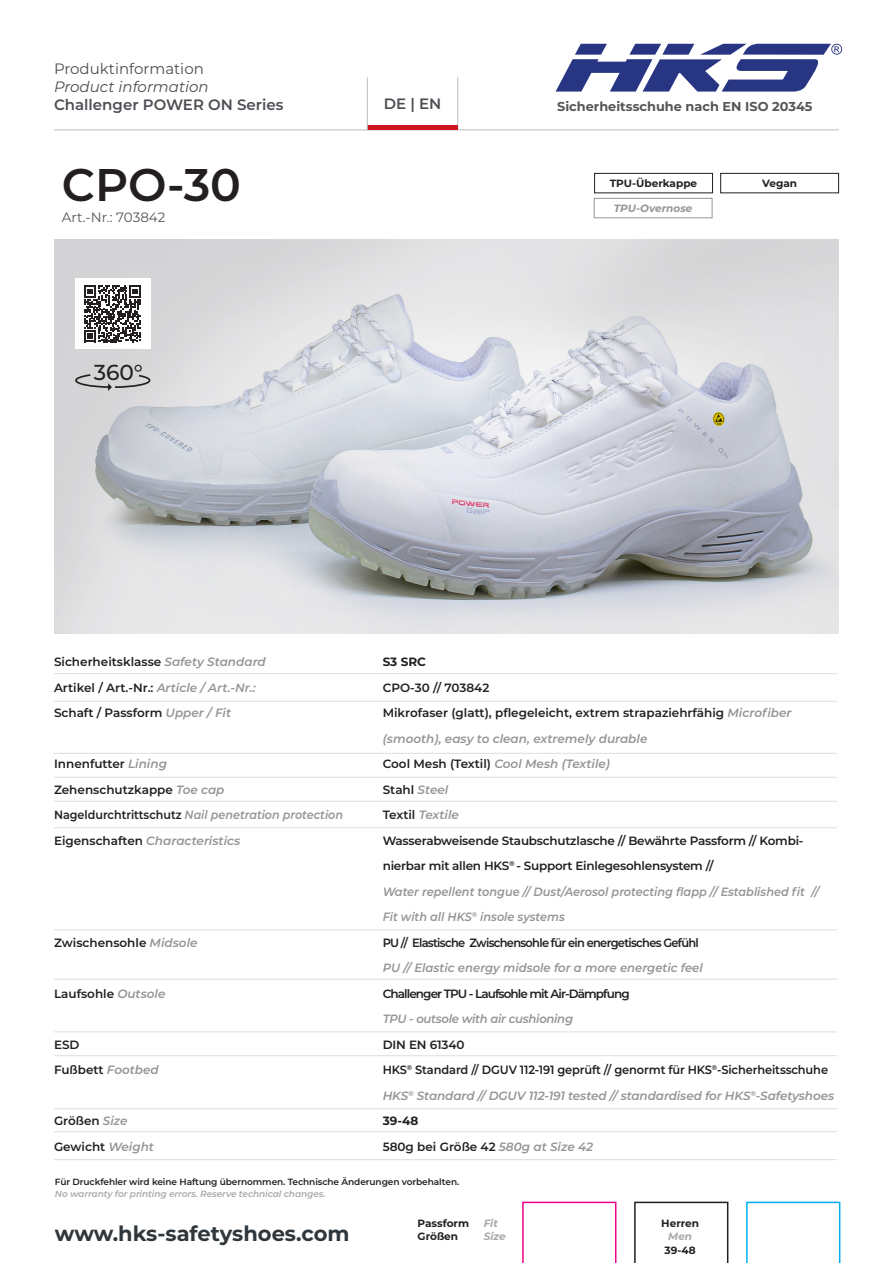
<style>
.page{position:relative;width:893px;height:1263px;background:#fff}
.page>*{position:absolute;margin:0;border:0;box-sizing:border-box;transform-origin:0 0}
.t1{font:600 45.75px "Montserrat";color:#231f20}
.t2{font:500 21.75px "Montserrat";color:#231f20}
.t3{font:700 21px "Montserrat";color:#2f373c}
.t4{font:600 15px "Montserrat";color:#4b4e53}
.t5{font:15px "Montserrat";color:#4b4e53}
.t6{font:italic 15px "Montserrat";color:#4b4e53}
.t7{font:13.5px "Montserrat";color:#545557}
.t8{font:700 12.9px "Montserrat";color:#545557}
.t9{font:600 12px/25.5px "Montserrat";letter-spacing:-.01em;color:#231f20}
.t10{font:700 10.5px/13.5px "Montserrat";color:#231f20}
.t11{font:italic 700 10.5px "Montserrat";color:#939598}
.t12{font:italic 700 10.5px/13.5px "Montserrat";color:#a8a9ad}
.Artikel-Beschreibung{font:600 9px/12px "Montserrat";letter-spacing:-.01em;color:#231f20}
.s1{font-style:italic;color:#939598}
.s2{font-weight:700}
.s3{font-style:italic;color:#a8a9ad}
</style>
<div class="page">
<svg style="left:522px;top:1202px;width:94px;height:61px"></svg>
<svg style="left:634px;top:1202px;width:94px;height:61px"></svg>
<svg style="left:746px;top:1202px;width:94px;height:61px"></svg>
<hr style="left:458px;top:77px;width:1px;height:53px;background:#bcbdc0">
<hr style="left:54px;top:130px;width:785px;height:1px;background:#bcbdc0">
<hr style="left:367px;top:126px;width:91px;height:4px;background:#cf151d">
<hr style="left:367px;top:77px;width:1px;height:53px;background:#bcbdc0">
<svg style="left:556px;top:44px;width:286px;height:48px"></svg>
<img style="left:54px;top:239px;width:785px;height:395px">
<div style="left:75px;top:279px;width:75px;height:70px;background:#fff"></div>
<svg style="left:84px;top:285px;width:57px;height:57px"></svg>
<svg style="left:74px;top:373px;width:77px;height:18px"></svg>
<hr style="left:54px;top:701px;width:783px;height:1px;background:#dddee0">
<hr style="left:54px;top:753px;width:783px;height:1px;background:#dddee0">
<hr style="left:54px;top:777px;width:783px;height:1px;background:#dddee0">
<hr style="left:54px;top:801px;width:783px;height:1px;background:#dddee0">
<hr style="left:54px;top:827px;width:783px;height:1px;background:#dddee0">
<hr style="left:54px;top:1055px;width:783px;height:1px;background:#dddee0">
<hr style="left:54px;top:979px;width:783px;height:1px;background:#dddee0">
<hr style="left:54px;top:1031px;width:783px;height:1px;background:#dddee0">
<hr style="left:54px;top:1131px;width:783px;height:1px;background:#dddee0">
<hr style="left:54px;top:1108px;width:783px;height:1px;background:#dddee0">
<hr style="left:54px;top:1159px;width:783px;height:1px;background:#dddee0">
<hr style="left:54px;top:673px;width:783px;height:1px;background:#dddee0">
<hr style="left:54px;top:929px;width:783px;height:1px;background:#dddee0">
<div style="left:720px;top:173px;width:119px;height:20px;border:1px solid #231f20"></div>
<div style="left:594px;top:173px;width:119px;height:20px;border:1px solid #231f20"></div>
<div style="left:594px;top:198px;width:118px;height:20px;border:1px solid #939598"></div>
<p class="t5" style="left:54px;top:58px;width:151px">Produktinformation</p>
<p class="t6" style="left:54px;top:76px;width:156px">Product information</p>
<p class="t4" style="left:54px;top:94px;width:231px">Challenger POWER ON Series</p>
<p class="t4" style="left:384px;top:93px;width:59px">DE | EN</p>
<p class="t1" style="left:62px;top:152px;width:181px">CPO-30</p>
<p class="t7" style="left:62px;top:208px;width:105px">Art.-Nr.: 703842</p>
<h2 class="t2" style="left:94px;top:357px;width:51px">360°</h2>
<p class="t8" style="left:557px;top:97px;width:257px">Sicherheitsschuhe nach EN ISO 20345</p>
<p class="t10" style="left:610px;top:176px;width:89px">TPU-Überkappe</p>
<p class="t10" style="left:762px;top:176px;width:36px">Vegan</p>
<p class="t11" style="left:614px;top:201px;width:80px">TPU-Overnose</p>
<p class="t9" style="left:54px;top:648px;width:213px">Sicherheitsklasse <span class="s1">Safety Standard<br></span>Artikel / Art.-Nr.: <span class="s1">Article / Art.-Nr.:<br></span>Schaft / Passform <span class="s1">Upper / Fit</span></p>
<p class="t9" style="left:54px;top:750px;width:291px">Innenfutter <span class="s1">Lining<br></span>Zehenschutzkappe <span class="s1">Toe cap </span>Nageldurchtrittschutz <span class="s1">Nail penetration protection </span>Eigenschaften <span class="s1">Characteristics</span></p>
<p class="t9" style="left:383px;top:648px;width:453px"><span class="s2">S3 SRC<br></span>CPO-30 // 703842<br>Mikrofaser (glatt), pflegeleicht, extrem strapaziehrfähig <span class="s1">Microfiber (smooth), easy to clean, extremely durable<br></span>Cool Mesh (Textil) <span class="s1">Cool Mesh (Textile)<br></span>Stahl <span class="s1">Steel<br></span>Textil <span class="s1">Textile<br></span>Wasserabweisende Staubschutzlasche // Bewährte Passform // Kombi&shy;nierbar mit allen HKS<sup>®</sup> - Support Einlegesohlensystem //<br><span class="s1">Water repellent tongue // Dust/Aerosol protecting flapp // Established fit // Fit with all HKS</span><sup>®</sup> <span class="s1">insole systems<br></span>PU // Elastische Zwischensohle für ein energetisches Gefühl<br><span class="s1">PU // Elastic energy midsole for a more energetic feel<br></span>Challenger TPU - Laufsohle mit Air-Dämpfung<br><span class="s1">TPU - outsole with air cushioning<br></span>DIN EN 61340<br>HKS<sup>®</sup> Standard // DGUV 112-191 geprüft // genormt für HKS<sup>®</sup>-Sicherheitsschuhe <span class="s1">HKS</span><sup>®</sup> <span class="s1">Standard // DGUV 112-191 tested // standardised for HKS</span><sup>®</sup><span class="s1">-Safetyshoes </span><span class="s2">39-48<br></span>580g bei Größe 42 <span class="s1">580g at Size 42</span></p>
<p class="t9" style="left:54px;top:929px;width:145px">Zwischensohle <span class="s1">Midsole</span></p>
<p class="t9" style="left:54px;top:980px;width:113px">Laufsohle <span class="s1">Outsole</span></p>
<p class="t9" style="left:54px;top:1031px;width:106px">ESD<br>Fußbett <span class="s1">Footbed</span></p>
<p class="t9" style="left:54px;top:1107px;width:102px">Größen <span class="s1">Size<br></span>Gewicht <span class="s1">Weight</span></p>
<p class="Artikel-Beschreibung" style="left:55px;top:1175px;width:406px">Für Druckfehler wird keine Haftung übernommen. Technische Änderungen vorbehalten.<br><span class="s3">No warranty for printing errors. Reserve technical changes.</span></p>
<h3 class="t3" style="left:55px;top:1218px;width:296px">www.hks-safetyshoes.com</h3>
<p class="t10" style="left:418px;top:1216px;width:53px">Passform<br>Größen</p>
<p class="t12" style="left:484px;top:1216px;width:24px">Fit<br>Size</p>
<p class="t10" style="left:661px;top:1216px;width:39px">Herren</p>
<p class="t12" style="left:668px;top:1229px;width:25px">Men</p>
<p class="t10" style="left:665px;top:1243px;width:33px">39-48</p>
</div>
